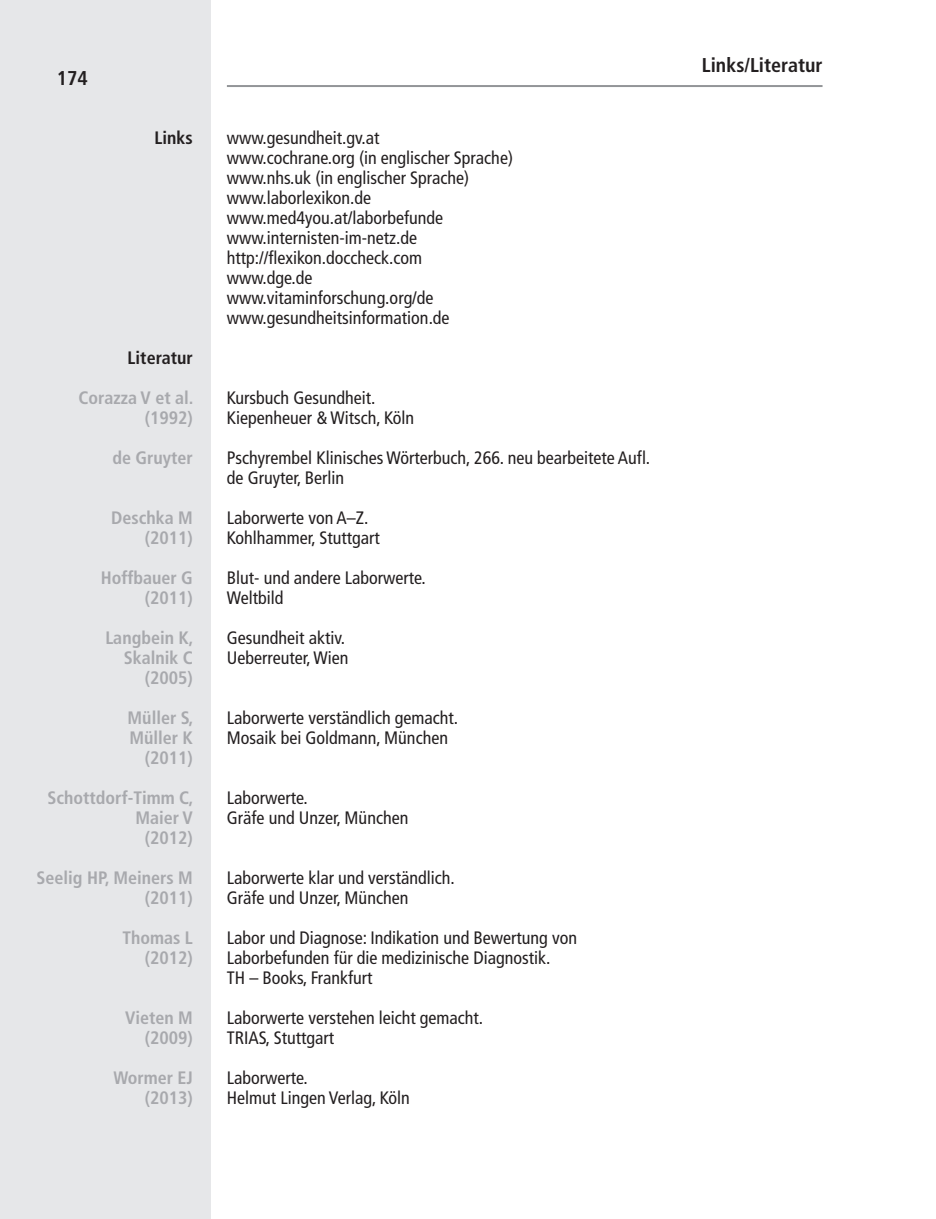
<style>
.page{position:relative;width:936px;height:1219px;background:#fff}
.page>*{position:absolute;margin:0;border:0;box-sizing:border-box;transform-origin:0 0}
.t1{font:700 condensed 20px "Frutiger LT Std";color:#231f20}
.t2{font:condensed 18px/20px "Frutiger LT Std";color:#231f20}
.t3{font:700 condensed 18px/20px "Frutiger LT Std";color:#a8a9ad;text-align:right}
.t4{font:700 condensed 18px "Frutiger LT Std";color:#231f20}
</style>
<div class="page">
<div style="left:0;top:0;width:211px;height:1219px;background:#e6e7e9"></div>
<hr style="left:227px;top:85px;width:595px;height:2px;background:#939598">
<p class="t1" style="left:57px;top:66px;width:33px">174</p>
<p class="t4" style="left:154px;top:127px;width:40px">Links</p>
<p class="t4" style="left:128px;top:347px;width:67px">Literatur</p>
<p class="t3" style="left:79px;top:388px;width:116px">Corazza V et al. (1992)</p>
<p class="t3" style="left:112px;top:448px;width:82px">de Gruyter</p>
<p class="t3" style="left:111px;top:508px;width:83px">Deschka M (2011)</p>
<p class="t3" style="left:101px;top:568px;width:94px">Hoffbauer G (2011)</p>
<p class="t3" style="left:105px;top:628px;width:90px">Langbein K,<br>Skalnik C (2005)</p>
<p class="t3" style="left:128px;top:708px;width:67px">Müller S,<br>Müller K (2011)</p>
<p class="t3" style="left:48px;top:788px;width:147px">Schottdorf-Timm C,<br>Maier V<br>(2012)</p>
<p class="t3" style="left:36px;top:868px;width:158px">Seelig HP, Meiners M (2011)</p>
<p class="t3" style="left:122px;top:928px;width:72px">Thomas L (2012)</p>
<p class="t3" style="left:125px;top:1008px;width:69px">Vieten M (2009)</p>
<p class="t3" style="left:113px;top:1068px;width:81px">Wormer EJ (2013)</p>
<p class="t2" style="left:227px;top:128px;width:287px">www.gesundheit.gv.at<br>www.cochrane.org (in englischer Sprache) www.nhs.uk (in englischer Sprache) www.laborlexikon.de www.med4you.at/laborbefunde www.internisten-im-netz.de http://flexikon.doccheck.com<br>www.dge.de www.vitaminforschung.org/de www.gesundheitsinformation.de</p>
<p class="t2" style="left:227px;top:388px;width:189px">Kursbuch Gesundheit.<br>Kiepenheuer &amp; Witsch, Köln</p>
<p class="t2" style="left:227px;top:448px;width:425px">Pschyrembel Klinisches Wörterbuch, 266. neu bearbeitete Aufl. de Gruyter, Berlin</p>
<p class="t2" style="left:227px;top:508px;width:154px">Laborwerte von A–Z.<br>Kohlhammer, Stuttgart</p>
<p class="t2" style="left:227px;top:568px;width:200px">Blut- und andere Laborwerte.<br>Weltbild</p>
<p class="t2" style="left:227px;top:628px;width:123px">Gesundheit aktiv.<br>Ueberreuter, Wien</p>
<p class="t2" style="left:227px;top:708px;width:233px">Laborwerte verständlich gemacht.<br>Mosaik bei Goldmann, München</p>
<p class="t2" style="left:227px;top:788px;width:183px">Laborwerte.<br>Gräfe und Unzer, München</p>
<p class="t2" style="left:227px;top:868px;width:229px">Laborwerte klar und verständlich.<br>Gräfe und Unzer, München</p>
<p class="t2" style="left:227px;top:928px;width:351px">Labor und Diagnose: Indikation und Bewertung von<br>Laborbefunden für die medizinische Diagnostik.<br>TH – Books, Frankfurt</p>
<p class="t2" style="left:227px;top:1008px;width:258px">Laborwerte verstehen leicht gemacht.<br>TRIAS, Stuttgart</p>
<p class="t2" style="left:227px;top:1068px;width:184px">Laborwerte.<br>Helmut Lingen Verlag, Köln</p>
<p class="t1" style="left:701px;top:53px;width:122px">Links/Literatur</p>
</div>
